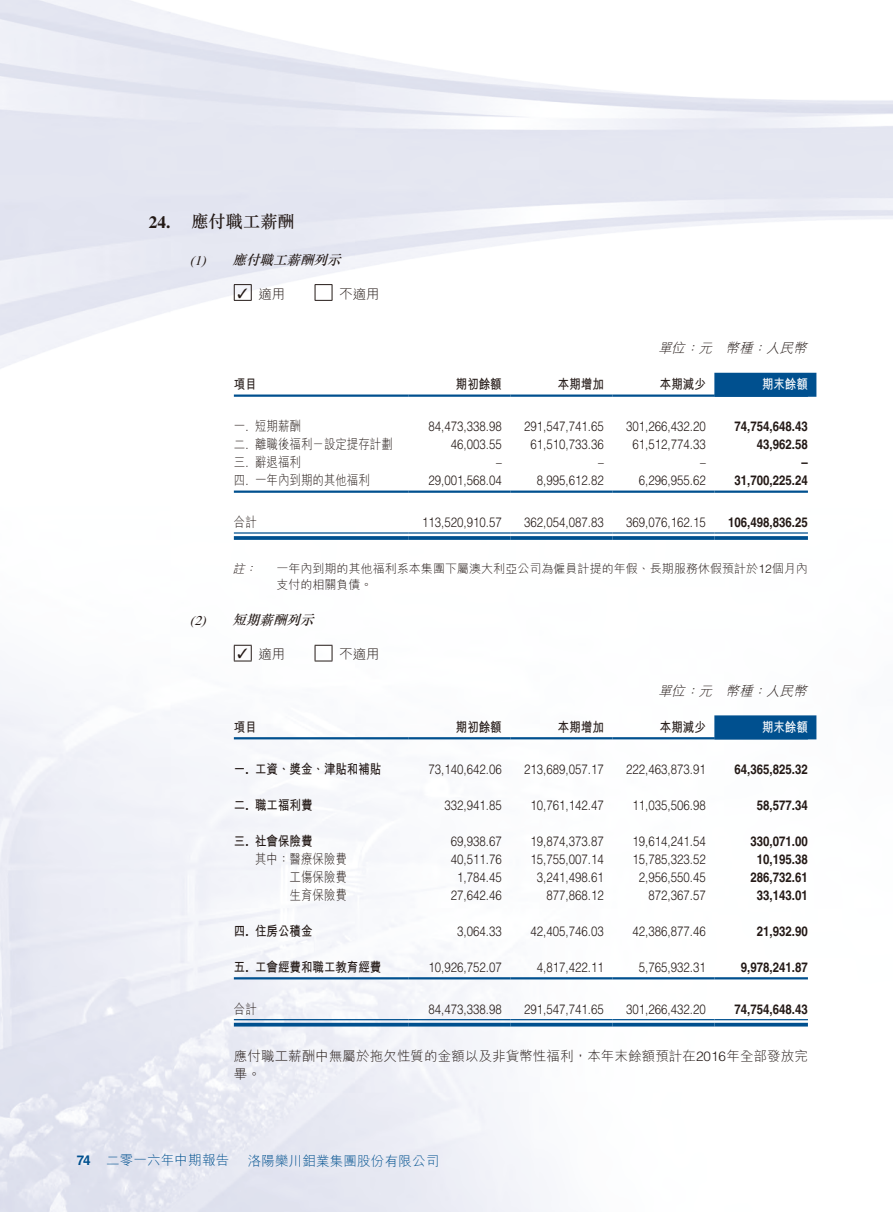
<style>
.page{position:relative;width:893px;height:1212px;background:#fff}
.page>*{position:absolute;margin:0;border:0;box-sizing:border-box;transform-origin:0 0}
.t1{font:500 17.25px "M Sung HK";color:#231916}
.t2{font:300 13.5px "Helvetica LT Std";color:#231916;scale:.85 1}
.t3{font:700 13.5px "Helvetica LT Std";color:#231916;scale:.85 1}
.t4{font:700 13.5px "M Hei HK";color:#231916;scale:.85 1}
.t5{font:300 13.5px "M Hei HK";color:#231916;scale:.85 1}
.t6{font:300 13.5px/18px "M Hei HK";color:#231916}
.t7{font:300 13.5px "M Hei HK";letter-spacing:.015em;color:#00508f}
.t8{font:italic 500 13.5px "M Sung HK";color:#231916}
.t9{font:italic 300 13.5px "M Hei HK";color:#231916}
.t10{font:700 13.5px "M Hei HK";color:#fff;scale:.85 1}
.t11{font:300 12px/16.5px "M Hei HK";letter-spacing:.005em;color:#231916}
.t12{font:italic 300 12px "M Hei HK";color:#231916}
.s1{font-family:"Times LT Std";font-weight:700}
.s2{font-family:"Times LT Std";font-weight:400}
.s3{font-family:"Helvetica LT Std"}
.s4{font-family:"Helvetica LT Std";font-weight:700}
</style>
<div class="page">
<img style="left:0;top:0;width:893px;height:1212px">
<svg style="left:234px;top:284px;width:18px;height:17px"></svg>
<svg style="left:315px;top:284px;width:18px;height:17px"></svg>
<div style="left:714px;top:373px;width:102px;height:24px;background:#00508f"></div>
<hr style="left:234px;top:394px;width:174px;height:3px;background:#00508f">
<hr style="left:408px;top:394px;width:102px;height:3px;background:#00508f">
<hr style="left:510px;top:394px;width:102px;height:3px;background:#00508f">
<hr style="left:612px;top:394px;width:102px;height:3px;background:#00508f">
<hr style="left:714px;top:394px;width:94px;height:3px;background:#00508f">
<hr style="left:234px;top:490px;width:174px;height:3px;background:#00508f">
<hr style="left:408px;top:490px;width:102px;height:3px;background:#00508f">
<hr style="left:510px;top:490px;width:102px;height:3px;background:#00508f">
<hr style="left:612px;top:490px;width:102px;height:3px;background:#00508f">
<hr style="left:714px;top:490px;width:94px;height:3px;background:#00508f">
<hr style="left:234px;top:532px;width:174px;height:2px;background:#00508f">
<svg style="left:234px;top:536px;width:174px;height:4px"></svg>
<hr style="left:408px;top:532px;width:102px;height:2px;background:#00508f">
<svg style="left:408px;top:536px;width:102px;height:4px"></svg>
<hr style="left:510px;top:532px;width:102px;height:2px;background:#00508f">
<svg style="left:510px;top:536px;width:102px;height:4px"></svg>
<hr style="left:612px;top:532px;width:102px;height:2px;background:#00508f">
<svg style="left:612px;top:536px;width:102px;height:4px"></svg>
<hr style="left:714px;top:532px;width:94px;height:2px;background:#00508f">
<svg style="left:714px;top:536px;width:94px;height:4px"></svg>
<svg style="left:234px;top:645px;width:18px;height:17px"></svg>
<svg style="left:315px;top:645px;width:18px;height:17px"></svg>
<div style="left:714px;top:715px;width:102px;height:24px;background:#00508f"></div>
<hr style="left:234px;top:737px;width:174px;height:2px;background:#00508f">
<hr style="left:408px;top:737px;width:102px;height:2px;background:#00508f">
<hr style="left:510px;top:737px;width:102px;height:2px;background:#00508f">
<hr style="left:612px;top:737px;width:102px;height:2px;background:#00508f">
<hr style="left:714px;top:737px;width:94px;height:2px;background:#00508f">
<hr style="left:234px;top:977px;width:174px;height:2px;background:#00508f">
<hr style="left:408px;top:977px;width:102px;height:2px;background:#00508f">
<hr style="left:510px;top:977px;width:102px;height:2px;background:#00508f">
<hr style="left:612px;top:977px;width:102px;height:2px;background:#00508f">
<hr style="left:714px;top:977px;width:94px;height:2px;background:#00508f">
<hr style="left:234px;top:1019px;width:174px;height:1px;background:#00508f">
<hr style="left:234px;top:1023px;width:174px;height:3px;background:#00508f">
<hr style="left:408px;top:1019px;width:102px;height:1px;background:#00508f">
<hr style="left:408px;top:1023px;width:102px;height:3px;background:#00508f">
<hr style="left:510px;top:1019px;width:102px;height:1px;background:#00508f">
<hr style="left:510px;top:1023px;width:102px;height:3px;background:#00508f">
<hr style="left:612px;top:1019px;width:102px;height:1px;background:#00508f">
<hr style="left:612px;top:1023px;width:102px;height:3px;background:#00508f">
<hr style="left:714px;top:1019px;width:94px;height:1px;background:#00508f">
<hr style="left:714px;top:1023px;width:94px;height:3px;background:#00508f">
<p class="t1" style="left:149px;top:210px;width:148px"><span class="s1">24.</span> 應付職工薪酬</p>
<p class="t8" style="left:190px;top:250px;width:157px"><span class="s2">(1)</span> 應付職工薪酬列示</p>
<p class="t6" style="left:238px;top:284px;width:49px">✓ 適用</p>
<p class="t6" style="left:339px;top:284px;width:42px">不適用</p>
<p class="t9" style="left:658px;top:341px;width:154px">單位：元 幣種：人民幣</p>
<p class="t4" style="left:234px;top:374px;width:29px">項目</p>
<p class="t4" style="left:456px;top:374px;width:56px">期初餘額</p>
<p class="t4" style="left:558px;top:374px;width:56px">本期增加</p>
<p class="t4" style="left:660px;top:374px;width:56px">本期減少</p>
<p class="t10" style="left:762px;top:374px;width:55px">期末餘額</p>
<p class="t5" style="left:234px;top:419px;width:81px">一<span class="s3">.</span> 短期薪酬</p>
<p class="t2" style="left:428px;top:418px;width:88px">84,473,338.98</p>
<p class="t2" style="left:524px;top:418px;width:95px">291,547,741.65</p>
<p class="t2" style="left:626px;top:418px;width:95px">301,266,432.20</p>
<p class="t3" style="left:735px;top:418px;width:88px">74,754,648.43</p>
<p class="t5" style="left:234px;top:437px;width:189px">二<span class="s3">.</span> 離職後福利－設定提存計劃</p>
<p class="t2" style="left:451px;top:436px;width:62px">46,003.55</p>
<p class="t2" style="left:530px;top:436px;width:88px">61,510,733.36</p>
<p class="t2" style="left:632px;top:436px;width:88px">61,512,774.33</p>
<p class="t3" style="left:757px;top:436px;width:62px">43,962.58</p>
<p class="t5" style="left:234px;top:455px;width:81px">三<span class="s3">.</span> 辭退福利</p>
<p class="t2" style="left:496px;top:454px;width:8px">–</p>
<p class="t2" style="left:598px;top:454px;width:8px">–</p>
<p class="t2" style="left:700px;top:454px;width:8px">–</p>
<p class="t3" style="left:801px;top:454px;width:9px">–</p>
<p class="t5" style="left:234px;top:473px;width:162px">四<span class="s3">.</span> 一年內到期的其他福利</p>
<p class="t2" style="left:428px;top:472px;width:88px">29,001,568.04</p>
<p class="t2" style="left:537px;top:472px;width:80px">8,995,612.82</p>
<p class="t2" style="left:639px;top:472px;width:80px">6,296,955.62</p>
<p class="t3" style="left:735px;top:472px;width:88px">31,700,225.24</p>
<p class="t5" style="left:234px;top:515px;width:29px">合計</p>
<p class="t2" style="left:422px;top:514px;width:95px">113,520,910.57</p>
<p class="t2" style="left:524px;top:514px;width:95px">362,054,087.83</p>
<p class="t2" style="left:626px;top:514px;width:95px">369,076,162.15</p>
<p class="t3" style="left:728px;top:514px;width:95px">106,498,836.25</p>
<p class="t12" style="left:233px;top:562px;width:29px">註：</p>
<p class="t11" style="left:276px;top:560px;width:533px">一年內到期的其他福利系本集團下屬澳大利亞公司為僱員計提的年假、長期服務休假預計於<span class="s3">12</span>個月內支付的相關負債。</p>
<p class="t8" style="left:190px;top:611px;width:130px"><span class="s2">(2)</span> 短期薪酬列示</p>
<p class="t6" style="left:238px;top:645px;width:49px">✓ 適用</p>
<p class="t6" style="left:339px;top:645px;width:42px">不適用</p>
<p class="t9" style="left:658px;top:684px;width:154px">單位：元 幣種：人民幣</p>
<p class="t4" style="left:234px;top:717px;width:29px">項目</p>
<p class="t4" style="left:456px;top:717px;width:56px">期初餘額</p>
<p class="t4" style="left:558px;top:717px;width:56px">本期增加</p>
<p class="t4" style="left:660px;top:717px;width:56px">本期減少</p>
<p class="t10" style="left:762px;top:717px;width:55px">期末餘額</p>
<p class="t4" style="left:234px;top:759px;width:175px">一<span class="s3">.</span> 工資、獎金、津貼和補貼</p>
<p class="t2" style="left:428px;top:760px;width:88px">73,140,642.06</p>
<p class="t2" style="left:524px;top:760px;width:95px">213,689,057.17</p>
<p class="t2" style="left:626px;top:760px;width:95px">222,463,873.91</p>
<p class="t3" style="left:735px;top:761px;width:88px">64,365,825.32</p>
<p class="t4" style="left:234px;top:795px;width:94px">二<span class="s3">.</span> 職工福利費</p>
<p class="t2" style="left:444px;top:796px;width:69px">332,941.85</p>
<p class="t2" style="left:530px;top:796px;width:88px">10,761,142.47</p>
<p class="t2" style="left:632px;top:796px;width:88px">11,035,506.98</p>
<p class="t3" style="left:757px;top:797px;width:62px">58,577.34</p>
<p class="t4" style="left:234px;top:831px;width:94px">三<span class="s3">.</span> 社會保險費</p>
<p class="t2" style="left:451px;top:832px;width:62px">69,938.67</p>
<p class="t2" style="left:530px;top:832px;width:88px">19,874,373.87</p>
<p class="t2" style="left:632px;top:832px;width:88px">19,614,241.54</p>
<p class="t3" style="left:750px;top:833px;width:69px">330,071.00</p>
<p class="t5" style="left:255px;top:852px;width:109px">其中：醫療保險費</p>
<p class="t2" style="left:451px;top:850px;width:62px">40,511.76</p>
<p class="t2" style="left:530px;top:850px;width:88px">15,755,007.14</p>
<p class="t2" style="left:632px;top:850px;width:88px">15,785,323.52</p>
<p class="t3" style="left:757px;top:851px;width:62px">10,195.38</p>
<p class="t5" style="left:290px;top:870px;width:69px">工傷保險費</p>
<p class="t2" style="left:457px;top:868px;width:54px">1,784.45</p>
<p class="t2" style="left:537px;top:868px;width:80px">3,241,498.61</p>
<p class="t2" style="left:639px;top:868px;width:80px">2,956,550.45</p>
<p class="t3" style="left:750px;top:869px;width:69px">286,732.61</p>
<p class="t5" style="left:290px;top:888px;width:69px">生育保險費</p>
<p class="t2" style="left:451px;top:886px;width:62px">27,642.46</p>
<p class="t2" style="left:546px;top:886px;width:69px">877,868.12</p>
<p class="t2" style="left:648px;top:886px;width:69px">872,367.57</p>
<p class="t3" style="left:757px;top:887px;width:62px">33,143.01</p>
<p class="t4" style="left:234px;top:921px;width:94px">四<span class="s3">.</span> 住房公積金</p>
<p class="t2" style="left:457px;top:922px;width:54px">3,064.33</p>
<p class="t2" style="left:530px;top:922px;width:88px">42,405,746.03</p>
<p class="t2" style="left:632px;top:922px;width:88px">42,386,877.46</p>
<p class="t3" style="left:757px;top:923px;width:62px">21,932.90</p>
<p class="t4" style="left:234px;top:957px;width:175px">五<span class="s3">.</span> 工會經費和職工教育經費</p>
<p class="t2" style="left:428px;top:958px;width:88px">10,926,752.07</p>
<p class="t2" style="left:537px;top:958px;width:80px">4,817,422.11</p>
<p class="t2" style="left:639px;top:958px;width:80px">5,765,932.31</p>
<p class="t3" style="left:741px;top:959px;width:80px">9,978,241.87</p>
<p class="t5" style="left:234px;top:1002px;width:29px">合計</p>
<p class="t2" style="left:428px;top:1000px;width:88px">84,473,338.98</p>
<p class="t2" style="left:524px;top:1000px;width:95px">291,547,741.65</p>
<p class="t2" style="left:626px;top:1000px;width:95px">301,266,432.20</p>
<p class="t3" style="left:735px;top:1001px;width:88px">74,754,648.43</p>
<p class="t6" style="left:234px;top:1047px;width:575px">應付職工薪酬中無屬於拖欠性質的金額以及非貨幣性福利，本年末餘額預計在<span class="s3">2016</span>年全部發放完畢。</p>
<p class="t7" style="left:77px;top:1153px;width:154px"><span class="s4">74</span> 二零一六年中期報告</p>
<p class="t7" style="left:248px;top:1154px;width:193px">洛陽欒川鉬業集團股份有限公司</p>
</div>
